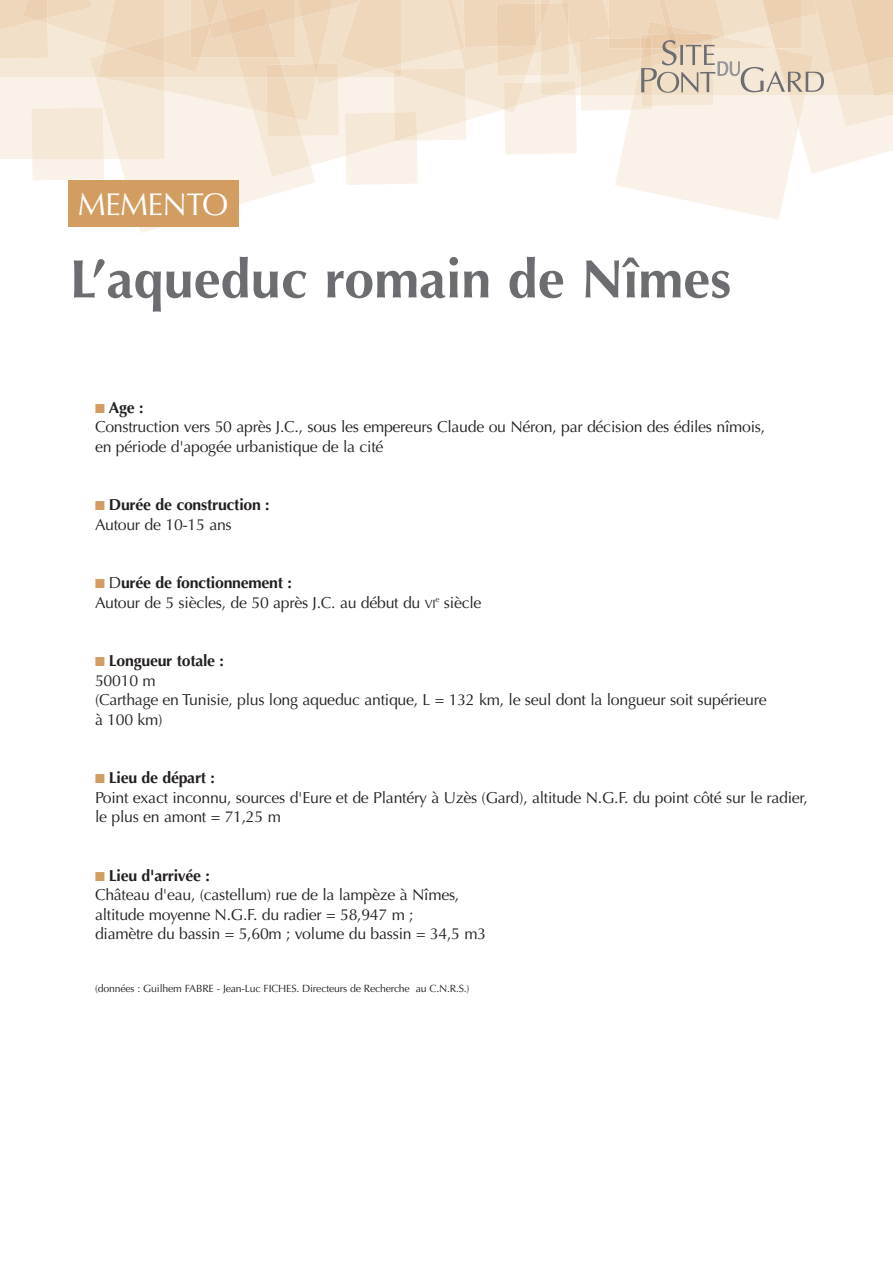
<style>
.page{position:relative;width:893px;height:1263px;background:#fff}
.page>*{position:absolute;margin:0;border:0;box-sizing:border-box;transform-origin:0 0}
.t1{font:700 54px "Optima";color:#6c6d70}
.t2{font:31.5px "Optima";letter-spacing:-.02em;color:#fff}
.t3{font:15.9px/19.5px "Optima";letter-spacing:-.015em;color:#231f20}
.t4{font:700 15.9px/19.5px "Optima";letter-spacing:-.015em;color:#231f20}
.t5{font:10.5px "Optima";letter-spacing:-.015em;color:#231f20}
.s1{color:#d39c61}
.s2{font-weight:700}
.s3{font-weight:400}
.s4{font-size:11.85px}
</style>
<div class="page">
<svg style="left:0;top:0;width:893px;height:233px"></svg>
<div style="left:68px;top:180px;width:170px;height:47px;background:#d39c61"></div>
<h2 class="t2" style="left:78px;top:191px;width:152px">MEMENTO</h2>
<h1 class="t1" style="left:70px;top:257px;width:663px">L’aqueduc romain de Nîmes</h1>
<p class="t3" style="left:95px;top:399px;width:672px"><span class="s1">■</span> <span class="s2">Age :<br></span>Construction vers 50 après J.C., sous les empereurs Claude ou Néron, par décision des édiles nîmois, en période d'apogée urbanistique de la cité</p>
<p class="t4" style="left:95px;top:497px;width:176px"><span class="s1">■</span> Durée de construction :<br><span class="s3">Autour de 10-15 ans</span></p>
<p class="t3" style="left:95px;top:575px;width:388px"><span class="s1">■</span> D<span class="s2">urée de fonctionnement :<br></span>Autour de 5 siècles, de 50 après J.C. au début du <span class="s4">VI</span><sup>e</sup> siècle</p>
<p class="t3" style="left:95px;top:653px;width:673px"><span class="s1">■</span> <span class="s2">Longueur totale :<br></span>50010 m<br>(Carthage en Tunisie, plus long aqueduc antique, L = 132 km, le seul dont la longueur soit supérieure à 100 km)</p>
<p class="t3" style="left:95px;top:770px;width:714px"><span class="s1">■</span> <span class="s2">Lieu de départ :<br></span>Point exact inconnu, sources d'Eure et de Plantéry à Uzès (Gard), altitude N.G.F. du point côté sur le radier, le plus en amont = 71,25 m</p>
<p class="t3" style="left:95px;top:867px;width:393px"><span class="s1">■</span> <span class="s2">Lieu d'arrivée :<br></span>Château d'eau, (castellum) rue de la lampèze à Nîmes, altitude moyenne N.G.F. du radier = 58,947 m ;<br>diamètre du bassin = 5,60m ; volume du bassin = 34,5 m3</p>
<p class="t5" style="left:95px;top:984px;width:376px">(données : Guilhem FABRE - Jean-Luc FICHES. Directeurs de Recherche au C.N.R.S.)</p>
</div>
